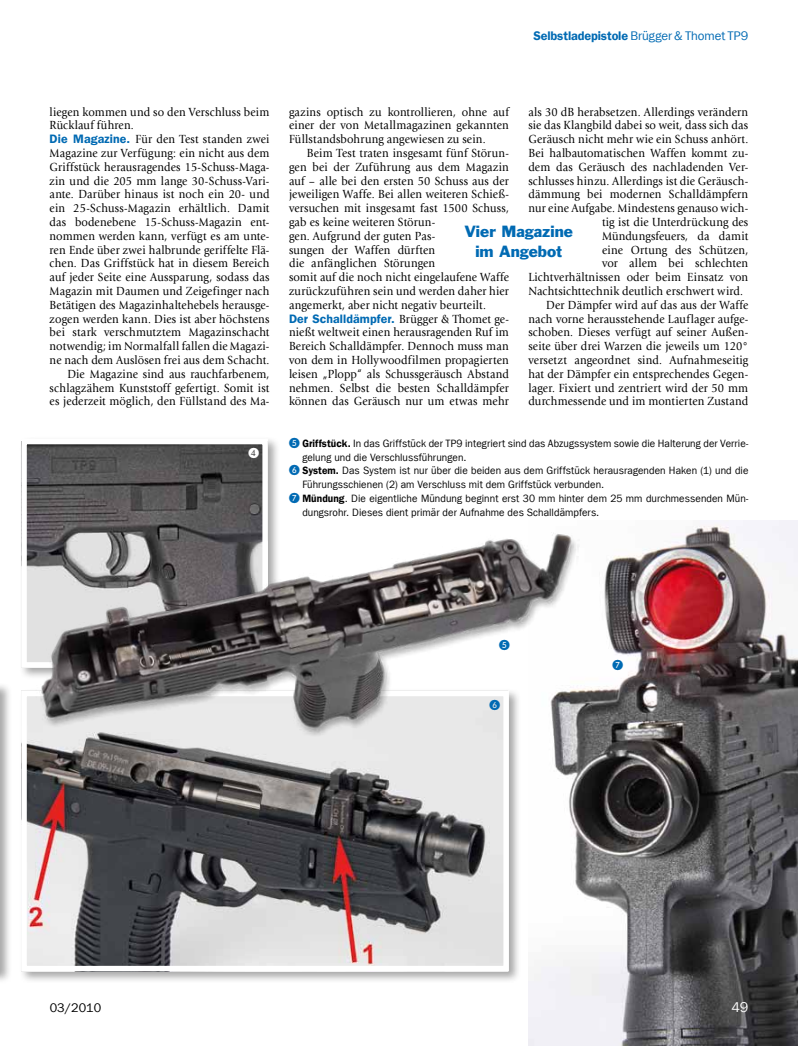
<style>
.page{position:relative;width:798px;height:1046px;background:#fff}
.page>*{position:absolute;margin:0;border:0;box-sizing:border-box;transform-origin:0 0}
.t1{font:15px/20px "Franklin Gothic Std";color:#006ab3;text-align:center}
.t2{font:14.25px "Franklin Gothic LT Com";color:#fff}
.t3{font:12.5px "Franklin Gothic LT Com Dm";letter-spacing:-.01em;color:#006ab3}
.t4{font:12.5px "Franklin Gothic LT Com";color:#000}
.t5{font:12.25px/13.8px "Giovanni Std";letter-spacing:.015em;color:#000;text-align:justify;scale:.92 1}
.t6{font:12.25px "Franklin Gothic LT Com Dm";letter-spacing:.005em;color:#006ab3}
.t7{font:10.62px "Franklin Gothic LT Com";letter-spacing:.005em;color:#000;scale:.95 1}
.s1{font-family:"Franklin Gothic LT Com"}
.s2{font-family:"Franklin Gothic LT Com Dm";color:#006ab3}
.s3{font-family:"Giovanni Std";color:#000}
.s4{color:#006ab3}
.s5{font-family:"Franklin Gothic LT Com Dm"}
</style>
<div class="page">
<div style="left:18px;top:687px;width:503px;height:296px;background:#000;opacity:.35"></div>
<img style="left:28px;top:747px;width:473px;height:217px">
<div style="left:21px;top:690px;width:487px;height:281px;border:6px solid #fff"></div>
<div style="left:18px;top:436px;width:262px;height:243px;background:#000;opacity:.35"></div>
<img style="left:28px;top:445px;width:233px;height:83px">
<div style="left:21px;top:438px;width:247px;height:229px;border:6px solid #fff"></div>
<div style="left:0;top:681px;width:12px;height:302px;background:#000;opacity:.35"></div>
<svg style="left:0;top:684px;width:1px;height:287px"></svg>
<img style="left:528px;top:520px;width:269px;height:525px">
<img style="left:27px;top:528px;width:553px;height:219px">
<svg style="left:499px;top:640px;width:10px;height:10px"></svg>
<svg style="left:489px;top:699px;width:10px;height:10px"></svg>
<svg style="left:612px;top:659px;width:10px;height:11px"></svg>
<svg style="left:248px;top:447px;width:11px;height:11px"></svg>
<p class="t3" style="left:533px;top:29px;width:216px">Selbstladepistole <span class="s1">Brügger &amp; Thomet TP9</span></p>
<p class="t5" style="left:50px;top:105px;width:240px">liegen kommen und so den Verschluss beim</p>
<p class="t5" style="left:50px;top:119px;width:93px">Rücklauf führen.</p>
<p class="t5" style="left:50px;top:132px;width:240px"><span class="s2">Die Magazine.</span> Für den Test standen zwei</p>
<p class="t5" style="left:50px;top:146px;width:240px">Magazine zur Verfügung: ein nicht aus dem</p>
<p class="t5" style="left:50px;top:160px;width:240px">Griffstück herausragendes 15-Schuss-Maga-</p>
<p class="t5" style="left:50px;top:174px;width:240px">zin und die 205 mm lange 30-Schuss-Vari-</p>
<p class="t5" style="left:50px;top:187px;width:240px">ante. Darüber hinaus ist noch ein 20- und</p>
<p class="t5" style="left:50px;top:201px;width:240px">ein 25-Schuss-Magazin erhältlich. Damit</p>
<p class="t5" style="left:50px;top:215px;width:240px">das bodenebene 15-Schuss-Magazin ent-</p>
<p class="t5" style="left:50px;top:229px;width:240px">nommen werden kann, verfügt es am unte-</p>
<p class="t5" style="left:50px;top:243px;width:240px">ren Ende über zwei halbrunde geriffelte Flä-</p>
<p class="t5" style="left:50px;top:256px;width:240px">chen. Das Griffstück hat in diesem Bereich</p>
<p class="t5" style="left:50px;top:270px;width:240px">auf jeder Seite eine Aussparung, sodass das</p>
<p class="t5" style="left:50px;top:284px;width:240px">Magazin mit Daumen und Zeigefinger nach</p>
<p class="t5" style="left:50px;top:298px;width:240px">Betätigen des Magazinhaltehebels herausge-</p>
<p class="t5" style="left:50px;top:312px;width:240px">zogen werden kann. Dies ist aber höchstens</p>
<p class="t5" style="left:50px;top:325px;width:240px">bei stark verschmutztem Magazinschacht</p>
<p class="t5" style="left:50px;top:339px;width:240px">notwendig; im Normalfall fallen die Magazi-</p>
<p class="t5" style="left:50px;top:353px;width:240px">ne nach dem Auslösen frei aus dem Schacht.</p>
<p class="t5" style="left:67px;top:367px;width:221px">Die Magazine sind aus rauchfarbenem,</p>
<p class="t5" style="left:50px;top:381px;width:240px">schlagzähem Kunststoff gefertigt. Somit ist</p>
<p class="t5" style="left:50px;top:394px;width:240px">es jederzeit möglich, den Füllstand des Ma-</p>
<p class="t5" style="left:289px;top:105px;width:240px">gazins optisch zu kontrollieren, ohne auf einer der von Metallmagazinen gekannten Füllstandsbohrung angewiesen zu sein.</p>
<p class="t5" style="left:289px;top:146px;width:240px;text-align:left;text-indent:18px">Beim Test traten insgesamt fünf Störun&shy;gen bei der Zuführung aus dem Magazin auf – alle bei den ersten 50 Schuss aus der jeweiligen Waffe. Bei allen weiteren Schieß&shy;versuchen mit insgesamt fast 1500 Schuss, gab es keine weiteren Störun-<br>gen. Aufgrund der guten Pas-<br>sungen der Waffen dürften<br>die anfänglichen Störungen<br>somit auf die noch nicht eingelaufene Waffe zurückzuführen sein und werden daher hier angemerkt, aber nicht negativ beurteilt.</p>
<p class="t6" style="left:289px;top:311px;width:221px">Der Schalldämpfer. <span class="s3">Brügger &amp; Thomet ge-</span></p>
<p class="t5" style="left:289px;top:325px;width:240px">nießt weltweit einen herausragenden Ruf im Bereich Schalldämpfer. Dennoch muss man von dem in Hollywoodfilmen propagierten leisen „Plopp“ als Schussgeräusch Abstand nehmen. Selbst die besten Schalldämpfer können das Geräusch nur um etwas mehr</p>
<p class="t5" style="left:528px;top:105px;width:240px">als 30 dB herabsetzen. Allerdings verändern</p>
<p class="t5" style="left:528px;top:118px;width:240px">sie das Klangbild dabei so weit, dass sich das</p>
<p class="t5" style="left:528px;top:132px;width:240px">Geräusch nicht mehr wie ein Schuss anhört.</p>
<p class="t5" style="left:528px;top:146px;width:240px">Bei halbautomatischen Waffen kommt zu-</p>
<p class="t5" style="left:528px;top:160px;width:240px">dem das Geräusch des nachladenden Ver-</p>
<p class="t5" style="left:528px;top:174px;width:240px">schlusses hinzu. Allerdings ist die Geräusch-</p>
<p class="t5" style="left:528px;top:187px;width:240px">dämmung bei modernen Schalldämpfern</p>
<p class="t5" style="left:528px;top:201px;width:240px">nur eine Aufgabe. Mindestens genauso wich-</p>
<p class="t5" style="left:601px;top:215px;width:160px">tig ist die Unterdrückung des</p>
<p class="t5" style="left:601px;top:229px;width:160px">Mündungsfeuers, da damit</p>
<p class="t5" style="left:601px;top:243px;width:160px">eine Ortung des Schützen,</p>
<p class="t5" style="left:601px;top:256px;width:160px">vor allem bei schlechten</p>
<p class="t5" style="left:528px;top:270px;width:240px">Lichtverhältnissen oder beim Einsatz von</p>
<p class="t5" style="left:528px;top:284px;width:235px">Nachtsichttechnik deutlich erschwert wird.</p>
<p class="t5" style="left:546px;top:298px;width:221px">Der Dämpfer wird auf das aus der Waffe</p>
<p class="t5" style="left:528px;top:312px;width:240px">nach vorne herausstehende Lauflager aufge-</p>
<p class="t5" style="left:528px;top:325px;width:240px">schoben. Dieses verfügt auf seiner Außen-</p>
<p class="t5" style="left:528px;top:339px;width:240px">seite über drei Warzen die jeweils um 120°</p>
<p class="t5" style="left:528px;top:353px;width:240px">versetzt angeordnet sind. Aufnahmeseitig</p>
<p class="t5" style="left:528px;top:367px;width:240px">hat der Dämpfer ein entsprechendes Gegen-</p>
<p class="t5" style="left:528px;top:381px;width:240px">lager. Fixiert und zentriert wird der 50 mm</p>
<p class="t5" style="left:528px;top:394px;width:240px">durchmessende und im montierten Zustand</p>
<p class="t1" style="left:464px;top:221px;width:110px">Vier Magazine im Angebot</p>
<p class="t7" style="left:289px;top:437px;width:485px"><span class="s4">❺</span> <span class="s5">Griffstück.</span> In das Griffstück der TP9 integriert sind das Abzugssystem sowie die Halterung der Verrie-</p>
<p class="t7" style="left:302px;top:451px;width:174px">gelung und die Verschlussführungen.</p>
<p class="t7" style="left:289px;top:464px;width:485px"><span class="s4">❻</span> <span class="s5">System.</span> Das System ist nur über die beiden aus dem Griffstück herausragenden Haken (1) und die</p>
<p class="t7" style="left:302px;top:478px;width:319px">Führungsschienen (2) am Verschluss mit dem Griffstück verbunden.</p>
<p class="t7" style="left:289px;top:492px;width:485px"><span class="s4">❼</span> <span class="s5">Mündung</span>. Die eigentliche Mündung beginnt erst 30 mm hinter dem 25 mm durchmessenden Mün-</p>
<p class="t7" style="left:302px;top:506px;width:314px">dungsrohr. Dieses dient primär der Aufnahme des Schalldämpfers.</p>
<p class="t4" style="left:50px;top:1000px;width:53px">03/2010</p>
<p class="t2" style="left:731px;top:999px;width:19px">49</p>
</div>
